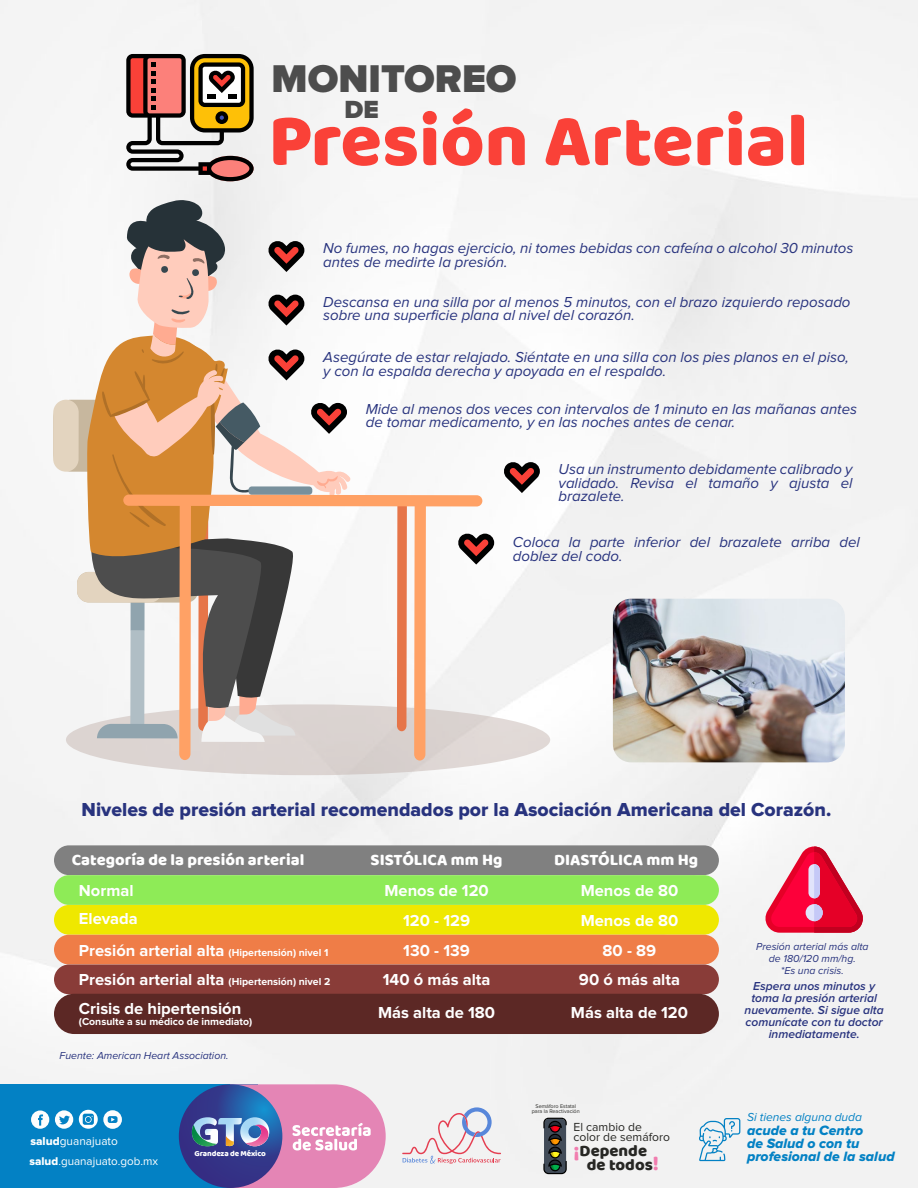
<style>
.page{position:relative;width:918px;height:1188px;background:#f3f3f3}
.page>*{position:absolute;margin:0;border:0;box-sizing:border-box;transform-origin:0 0}
.t1{font:75.6px "Baloo";color:#fa4138}
.t2{font:900 40.2px "Proxima Nova";color:#4d4d4d}
.t3{font:900 25.8px "Proxima Nova";color:#4d4d4d}
.t4{font:19.5px "Proxima Nova Extrabld";color:#28337e}
.t5{font:16.65px/14.4px "Baloo";color:#272724}
.t6{font:700 16.5px/29.7px "Proxima Nova";color:#fff;text-align:center}
.t7{font:16.5px "Baloo";color:#fff}
.t8{font:italic 15px/13.5px "Proxima Nova";color:#28337e}
.t9{font:14.1px/13.4px "Proxima Nova Extrabld It";color:#0381c4}
.t10{font:12.15px/10.6px "Proxima Nova";color:#272724}
.t11{font:italic 600 12px/12px "Proxima Nova";color:#28337e;text-align:center}
.t12{font:italic 12px "Proxima Nova";color:#0381c4}
.t13{font:11.85px "Proxima Nova";color:#fff}
.t14{font:11.55px "Proxima Nova";color:#fff}
.t15{font:700 10.5px "Proxima Nova";color:#fff}
.t16{font:italic 10.5px/12px "Proxima Nova";color:#28337e;text-align:center}
.t17{font:8.1px "Baloo";letter-spacing:-.015em;color:#fff}
.t18{font:5.55px/4.8px "Proxima Nova";color:#272724;text-align:center}
.s1{font-size:16.5px}
.s2{font-family:"Proxima Nova Extrabld"}
.s3{font-size:20.4px;color:#f17daf}
</style>
<div class="page">
<div style="left:0;top:1084px;width:258px;height:104px;background:#0381c4"></div>
<svg style="left:55px;top:1110px;width:18px;height:19px"></svg>
<svg style="left:79px;top:1110px;width:43px;height:19px"></svg>
<svg style="left:31px;top:1110px;width:18px;height:19px"></svg>
<div style="left:179px;top:1084px;width:103px;height:104px;background:#352e84;border-radius:52px"></div>
<svg style="left:192px;top:1084px;width:194px;height:104px"></svg>
<svg style="left:402px;top:1107px;width:99px;height:57px"></svg>
<svg style="left:699px;top:1118px;width:41px;height:43px"></svg>
<svg style="left:543px;top:1118px;width:24px;height:56px"></svg>
<div style="left:66px;top:704px;width:484px;height:71px;background:#dcd4d2;border-radius:50%"></div>
<svg style="left:503px;top:461px;width:37px;height:32px"></svg>
<svg style="left:53px;top:200px;width:441px;height:561px"></svg>
<svg style="left:126px;top:54px;width:128px;height:127px"></svg>
<div style="left:207px;top:94px;width:8px;height:5px;background:#000"></div>
<div style="left:228px;top:94px;width:9px;height:5px;background:#000"></div>
<img style="left:613px;top:599px;width:232px;height:163px">
<div style="left:54px;top:845px;width:665px;height:30px;background:#808080;border-radius:15px"></div>
<div style="left:54px;top:875px;width:665px;height:30px;background:#8eeb57;border-radius:15px"></div>
<div style="left:54px;top:905px;width:665px;height:30px;background:#efe800;border-radius:15px"></div>
<div style="left:54px;top:935px;width:665px;height:29px;background:#ef7d47;border-radius:15px"></div>
<div style="left:54px;top:965px;width:665px;height:29px;background:#893c38;border-radius:15px"></div>
<div style="left:54px;top:994px;width:665px;height:40px;background:#5c2825;border-radius:20px"></div>
<svg style="left:765px;top:847px;width:99px;height:86px"></svg>
<h2 class="t2" style="left:272px;top:61px;width:247px">MONITOREO</h2>
<h1 class="t1" style="left:268px;top:94px;width:541px">Presión Arterial</h1>
<h3 class="t3" style="left:344px;top:97px;width:36px">DE</h3>
<p class="t8" style="left:323px;top:242px;width:532px">No fumes, no hagas ejercicio, ni tomes bebidas con cafeína o alcohol 30 minutos antes de medirte la presión.</p>
<p class="t8" style="left:323px;top:296px;width:529px">Descansa en una silla por al menos 5 minutos, con el brazo izquierdo reposado sobre una superficie plana al nivel del corazón.</p>
<p class="t8" style="left:323px;top:351px;width:527px">Asegúrate de estar relajado. Siéntate en una silla con los pies planos en el piso, y con la espalda derecha y apoyada en el respaldo.</p>
<p class="t8" style="left:366px;top:402px;width:493px">Mide al menos dos veces con intervalos de 1 minuto en las mañanas antes de tomar medicamento, y en las noches antes de cenar.</p>
<p class="t8" style="left:559px;top:463px;width:296px;text-align:justify">Usa un instrumento debidamente calibrado y validado. Revisa el tamaño y ajusta el brazalete.</p>
<p class="t8" style="left:513px;top:536px;width:348px">Coloca la parte inferior del brazalete arriba del doblez del codo.</p>
<h3 class="t4" style="left:82px;top:801px;width:751px">Niveles de presión arterial recomendados por la Asociación Americana del Corazón.</h3>
<p class="t7" style="left:72px;top:850px;width:234px">Categoría de la presión arterial</p>
<p class="t7" style="left:371px;top:850px;width:133px">SISTÓLICA mm Hg</p>
<p class="t7" style="left:554px;top:850px;width:146px">DIASTÓLICA mm Hg</p>
<p class="t6" style="left:79px;top:876px;width:56px">Normal</p>
<p class="t6" style="left:79px;top:905px;width:60px">Elevada</p>
<p class="t15" style="left:79px;top:947px;width:251px"><span class="s1">Presión arterial alta</span> (Hipertensión) nivel 1</p>
<p class="t15" style="left:79px;top:977px;width:253px"><span class="s1">Presión arterial alta</span> (Hipertensión) nivel 2</p>
<p class="t6" style="left:79px;top:995px;width:164px">Crisis de hipertensión</p>
<p class="t15" style="left:79px;top:1017px;width:175px">(Consulte a su médico de inmediato)</p>
<p class="t16" style="left:60px;top:1050px;width:170px">Fuente: American Heart Association.</p>
<p class="t13" style="left:30px;top:1135px;width:89px"><span class="s2">salud</span>guanajuato</p>
<p class="t14" style="left:30px;top:1156px;width:130px"><span class="s2">salud</span>.guanajuato.gob.mx</p>
<p class="t17" style="left:195px;top:1149px;width:73px">Grandeza de México</p>
<p class="t6" style="left:384px;top:876px;width:106px">Menos de 120</p>
<p class="t6" style="left:579px;top:876px;width:103px">Menos de 80<br>Menos de 80<br>80 - 89<br>90 ó más alta</p>
<p class="t6" style="left:571px;top:999px;width:119px">Más alta de 120</p>
<p class="t6" style="left:383px;top:906px;width:109px">120 - 129<br>130 - 139<br>140 ó más alta</p>
<p class="t6" style="left:378px;top:999px;width:119px">Más alta de 180</p>
<p class="t18" style="left:532px;top:1104px;width:50px">Semáforo Estatal para la Reactivación</p>
<p class="t10" style="left:574px;top:1122px;width:98px">El cambio de color de semáforo</p>
<p class="t5" style="left:587px;top:1143px;width:74px;text-indent:-13px"><span class="s3">¡</span>Depende de todos<span class="s3">!</span></p>
<p class="t16" style="left:756px;top:941px;width:114px">Presión arterial más alta de 180/120 mm/hg.<br>*Es una crisis.</p>
<p class="t11" style="left:745px;top:981px;width:141px">Espera unos minutos y toma la presión arterial nuevamente. Si sigue alta comunícate con tu doctor inmediatamente.</p>
<p class="t12" style="left:747px;top:1112px;width:116px">Si tienes alguna duda</p>
<p class="t9" style="left:747px;top:1124px;width:149px">acude a tu Centro<br>de Salud o con tu profesional de la salud</p>
</div>
